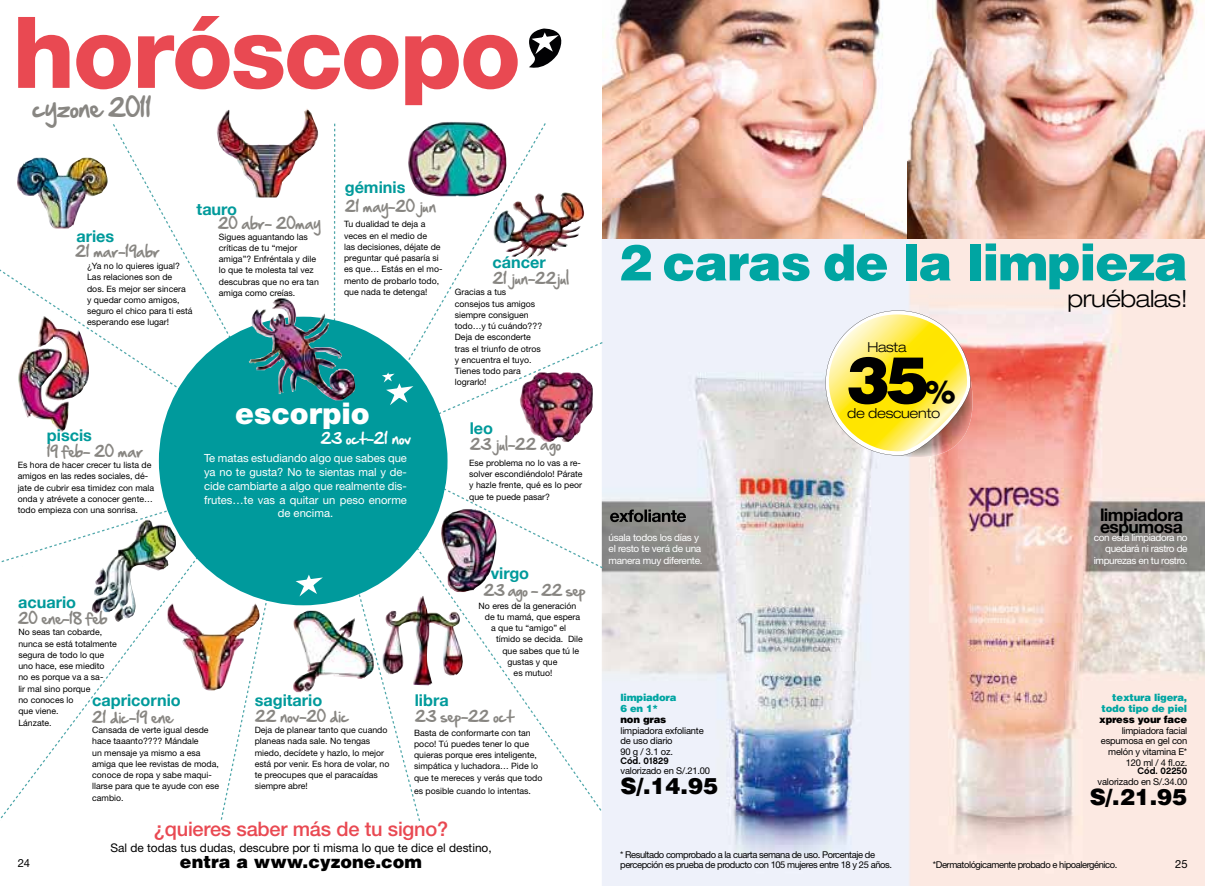
<style>
.page{position:relative;width:1205px;height:886px;background:#fff}
.page>*{position:absolute;margin:0;border:0;box-sizing:border-box;transform-origin:0 0}
.t1{font:800 99.25px "Helvetica Neue";letter-spacing:-.02em;color:#e94952}
.t2{font:900 65px "Helvetica LT Std";color:#000}
.t3{font:900 50px "Helvetica LT Std";letter-spacing:-.02em;color:#00a5a2}
.t4{font:900 30px "Helvetica Neue";color:#fff}
.t5{font:300 expanded 23.75px "Helvetica Neue";letter-spacing:-.02em;color:#000}
.t6{font:900 22.5px "Helvetica LT Std";color:#000}
.t7{font:22.5px "Hand Of Sean";color:#888682}
.t8{font:500 20px "Helvetica Neue";letter-spacing:-.01em;color:#e94952}
.t9{font:900 17.5px "Helvetica LT Std";color:#000}
.t10{font:700 17.38px "Helvetica Neue";letter-spacing:-.03em;color:#000}
.t11{font:700 16.25px "Helvetica Neue";color:#009a9b}
.t12{font:13.75px "Hand Of Sean";color:#888682}
.t13{font:300 expanded 13.75px "Helvetica Neue";letter-spacing:-.02em;color:#000}
.t14{font:13.75px "Hand Of Sean";color:#fff}
.t15{font:13.75px "Hand Of Sean";letter-spacing:-.03em;color:#888682}
.t16{font:11.88px "Helvetica Neue";color:#000}
.t17{font:11.25px/13.8px "Helvetica Neue";color:#fff;text-align:center}
.t18{font:11.25px "Helvetica Neue";color:#000}
.t19{font:900 10px/11.2px "Helvetica LT Std";letter-spacing:-.02em;color:#00a5a2}
.t20{font:9.88px/11.4px "Helvetica Neue";letter-spacing:-.04em;color:#fff;text-align:right}
.t21{font:9.38px/10.6px "Helvetica Neue";letter-spacing:-.02em;color:#000}
.t22{font:9.38px/10.6px "Helvetica Neue";letter-spacing:-.045em;color:#000}
.t23{font:8.75px/11.2px "Helvetica Neue";color:#000}
.s1{font-size:30px}
.s2{color:#000}
.s3{font-family:"Chalet New York Nineteen Sixty"}
</style>
<div class="page">
<img style="left:602px;top:0;width:603px;height:886px">
<img style="left:892px;top:376px;width:83px;height:81px">
<svg style="left:818px;top:303px;width:153px;height:153px;background:#f5e278"></svg>
<svg style="left:610px;top:509px;width:76px;height:13px"></svg>
<img style="left:907px;top:0;width:1px;height:238px">
<svg style="left:334px;top:124px;width:1px;height:174px"></svg>
<svg style="left:400px;top:466px;width:203px;height:102px"></svg>
<svg style="left:356px;top:585px;width:64px;height:236px"></svg>
<svg style="left:221px;top:580px;width:53px;height:240px"></svg>
<svg style="left:402px;top:527px;width:199px;height:284px"></svg>
<svg style="left:0;top:124px;width:238px;height:301px"></svg>
<svg style="left:0;top:546px;width:213px;height:273px"></svg>
<img style="left:439px;top:122px;width:42px;height:1px">
<img style="left:531px;top:431px;width:49px;height:11px">
<img style="left:380px;top:595px;width:90px;height:90px">
<img style="left:92px;top:568px;width:85px;height:54px">
<img style="left:18px;top:316px;width:74px;height:116px">
<img style="left:0;top:505px;width:186px;height:63px">
<img style="left:215px;top:109px;width:104px;height:88px">
<img style="left:14px;top:158px;width:95px;height:71px">
<svg style="left:529px;top:28px;width:33px;height:40px"></svg>
<img style="left:440px;top:509px;width:58px;height:83px">
<div style="left:159px;top:317px;width:288px;height:288px;background:#009a9c;border-radius:50%"></div>
<svg style="left:296px;top:575px;width:27px;height:21px"></svg>
<img style="left:382px;top:123px;width:220px;height:308px">
<img style="left:166px;top:603px;width:97px;height:87px">
<img style="left:293px;top:610px;width:83px;height:82px">
<img style="left:247px;top:298px;width:110px;height:102px">
<p class="t1" style="left:13px;top:-7px;width:510px">horóscopo</p>
<p class="t7" style="left:33px;top:88px;width:120px">cyzone 2011</p>
<p class="t11" style="left:197px;top:200px;width:42px">tauro</p>
<p class="t12" style="left:218px;top:211px;width:104px">20 abr- 20may</p>
<p class="t11" style="left:76px;top:226px;width:39px">aries</p>
<p class="t23" style="left:219px;top:231px;width:102px">Sigues aguantando las críticas de tu “mejor amiga”? Enfréntala y dile lo que te molesta tal vez descubras que no era tan amiga como creías.</p>
<p class="t12" style="left:75px;top:239px;width:86px">21 mar-19abr</p>
<p class="t23" style="left:87px;top:260px;width:107px">¿Ya no lo quieres igual?<br>Las relaciones son de<br>dos. Es mejor ser sincera<br>y quedar como amigos, seguro el chico para ti está esperando ese lugar!</p>
<p class="t11" style="left:345px;top:178px;width:62px">géminis</p>
<p class="t12" style="left:345px;top:194px;width:92px">21 may-20 jun</p>
<p class="t23" style="left:344px;top:218px;width:100px">Tu dualidad te deja a veces en el medio de<br>las decisiones, déjate de preguntar qué pasaría si es que… Estás en el mo&shy;mento de probarlo todo, que nada te detenga!</p>
<p class="t11" style="left:47px;top:425px;width:47px">piscis</p>
<p class="t23" style="left:18px;top:459px;width:138px">Es hora de hacer crecer tu lista de amigos en las redes sociales, dé&shy;jate de cubrir esa timidez con mala onda y atrévete a conocer gente… todo empieza con una sonrisa.</p>
<p class="t12" style="left:47px;top:439px;width:97px">19 feb- 20 mar</p>
<p class="t4" style="left:235px;top:396px;width:136px">escorpio</p>
<p class="t14" style="left:321px;top:426px;width:92px">23 oct-21 nov</p>
<p class="t17" style="left:204px;top:451px;width:204px">Te matas estudiando algo que sabes que ya no te gusta? No te sientas mal y de&shy;cide cambiarte a algo que realmente dis&shy;frutes…te vas a quitar un peso enorme de encima.</p>
<p class="t11" style="left:493px;top:252px;width:55px">cáncer</p>
<p class="t23" style="left:455px;top:287px;width:89px">Gracias a tus consejos tus amigos siempre consiguen todo…y tú cuándo???<br>Deja de esconderte tras el triunfo de otros y encuentra el tuyo.<br>Tienes todo para lograrlo!</p>
<p class="t12" style="left:493px;top:266px;width:78px">21 jun-22jul</p>
<p class="t11" style="left:470px;top:418px;width:25px">leo</p>
<p class="t23" style="left:469px;top:457px;width:115px">Ese problema no lo vas a re&shy;solver escondiéndolo! Párate y hazle frente, qué es lo peor que te puede pasar?</p>
<p class="t12" style="left:470px;top:432px;width:93px">23 jul-22 ago</p>
<p class="t11" style="left:491px;top:563px;width:40px">virgo</p>
<p class="t11" style="left:18px;top:592px;width:60px">acuario</p>
<p class="t12" style="left:18px;top:606px;width:91px">20 ene-18 feb</p>
<p class="t23" style="left:18px;top:626px;width:100px">No seas tan cobarde, nunca se está totalmente segura de todo lo que uno hace, ese miedito<br>no es porque va a sa-<br>lir mal sino porque<br>no conoces lo<br>que viene.<br>Lánzate.</p>
<p class="t11" style="left:92px;top:690px;width:90px">capricornio</p>
<p class="t12" style="left:92px;top:705px;width:82px">21 dic-19 ene</p>
<p class="t23" style="left:92px;top:724px;width:129px">Cansada de verte igual desde hace taaanto???? Mándale<br>un mensaje ya mismo a esa amiga que lee revistas de moda, conoce de ropa y sabe maqui&shy;llarse para que te ayude con ese cambio.</p>
<p class="t11" style="left:255px;top:690px;width:69px">sagitario</p>
<p class="t12" style="left:255px;top:704px;width:96px">22 nov-20 dic</p>
<p class="t23" style="left:255px;top:724px;width:136px">Deja de planear tanto que cuando planeas nada sale. No tengas miedo, decídete y hazlo, lo mejor está por venir. Es hora de volar, no te preocupes que el paracaídas siempre abre!</p>
<p class="t15" style="left:484px;top:578px;width:103px">23 ago - 22 sep</p>
<p class="t23" style="left:479px;top:600px;width:99px">No eres de la generación</p>
<p class="t23" style="left:485px;top:611px;width:97px">de tu mamá, que espera</p>
<p class="t23" style="left:491px;top:622px;width:77px">a que tu “amigo” el</p>
<p class="t23" style="left:496px;top:633px;width:88px">tímido se decida. Dile</p>
<p class="t23" style="left:502px;top:645px;width:78px">que sabes que tú le</p>
<p class="t23" style="left:507px;top:656px;width:52px">gustas y que</p>
<p class="t23" style="left:514px;top:667px;width:40px">es mutuo!</p>
<p class="t11" style="left:415px;top:690px;width:35px">libra</p>
<p class="t12" style="left:415px;top:704px;width:101px">23 sep-22 oct</p>
<p class="t23" style="left:414px;top:727px;width:130px">Basta de conformarte con tan poco! Tú puedes tener lo que quieras porque eres inteligente, simpática y luchadora… Pide lo que te mereces y verás que todo</p>
<p class="t23" style="left:414px;top:785px;width:118px">es posible cuando lo intentas.</p>
<p class="t3" style="left:618px;top:230px;width:571px">2 caras de la limpieza</p>
<p class="t5" style="left:1067px;top:285px;width:122px">pruébalas!</p>
<p class="t13" style="left:867px;top:338px;width:41px">Hasta</p>
<p class="t2" style="left:846px;top:338px;width:110px">35<span class="s1">%</span></p>
<p class="t20" style="left:608px;top:531px;width:96px;text-align:left">úsala todos los días y el resto te verá de una manera muy diferente.</p>
<p class="t19" style="left:620px;top:691px;width:57px">limpiadora<br>6 en 1* <span class="s2">non gras</span></p>
<p class="t21" style="left:620px;top:725px;width:85px">limpiadora exfoliante de uso diario<br>90 g / 3.1 oz.</p>
<p class="t21" style="left:620px;top:755px;width:91px"><span class="s3">Cód. 01829 </span>valorizado en S/.21.00</p>
<p class="t6" style="left:620px;top:771px;width:99px">S/.14.95</p>
<p class="t13" style="left:847px;top:405px;width:95px">de descuento</p>
<p class="t10" style="left:1100px;top:504px;width:85px">limpiadora</p>
<p class="t10" style="left:1100px;top:516px;width:84px">espumosa</p>
<p class="t20" style="left:1093px;top:531px;width:95px">con esta limpiadora no quedará ni rastro de impurezas en tu rostro.</p>
<p class="t19" style="left:1099px;top:691px;width:89px;text-align:justify;text-indent:13px">textura ligera, todo tipo de piel <span class="s2">xpress your face</span></p>
<p class="t21" style="left:1101px;top:725px;width:88px;text-align:right">limpiadora facial espumosa en gel con melón y vitamina E*<br>120 ml / 4 fl.oz.</p>
<p class="t21" style="left:1097px;top:765px;width:91px;text-align:right"><span class="s3">Cód. 02250 </span>valorizado en S/.34.00</p>
<p class="t6" style="left:1089px;top:782px;width:99px">S/.21.95</p>
<p class="t8" style="left:154px;top:817px;width:296px">¿quieres saber más de tu signo?</p>
<p class="t16" style="left:110px;top:840px;width:383px">Sal de todas tus dudas, descubre por ti misma lo que te dice el destino,</p>
<p class="t9" style="left:180px;top:850px;width:244px">entra a www.cyzone.com</p>
<p class="t22" style="left:620px;top:849px;width:273px">* Resultado comprobado a la cuarta semana de uso. Porcentaje de percepción es prueba de producto con 105 mujeres entre 18 y 25 años.</p>
<p class="t18" style="left:18px;top:856px;width:14px">24</p>
<p class="t18" style="left:1175px;top:857px;width:14px">25</p>
<p class="t22" style="left:933px;top:859px;width:186px">*Dermatológicamente probado e hipoalergénico.</p>
</div>
